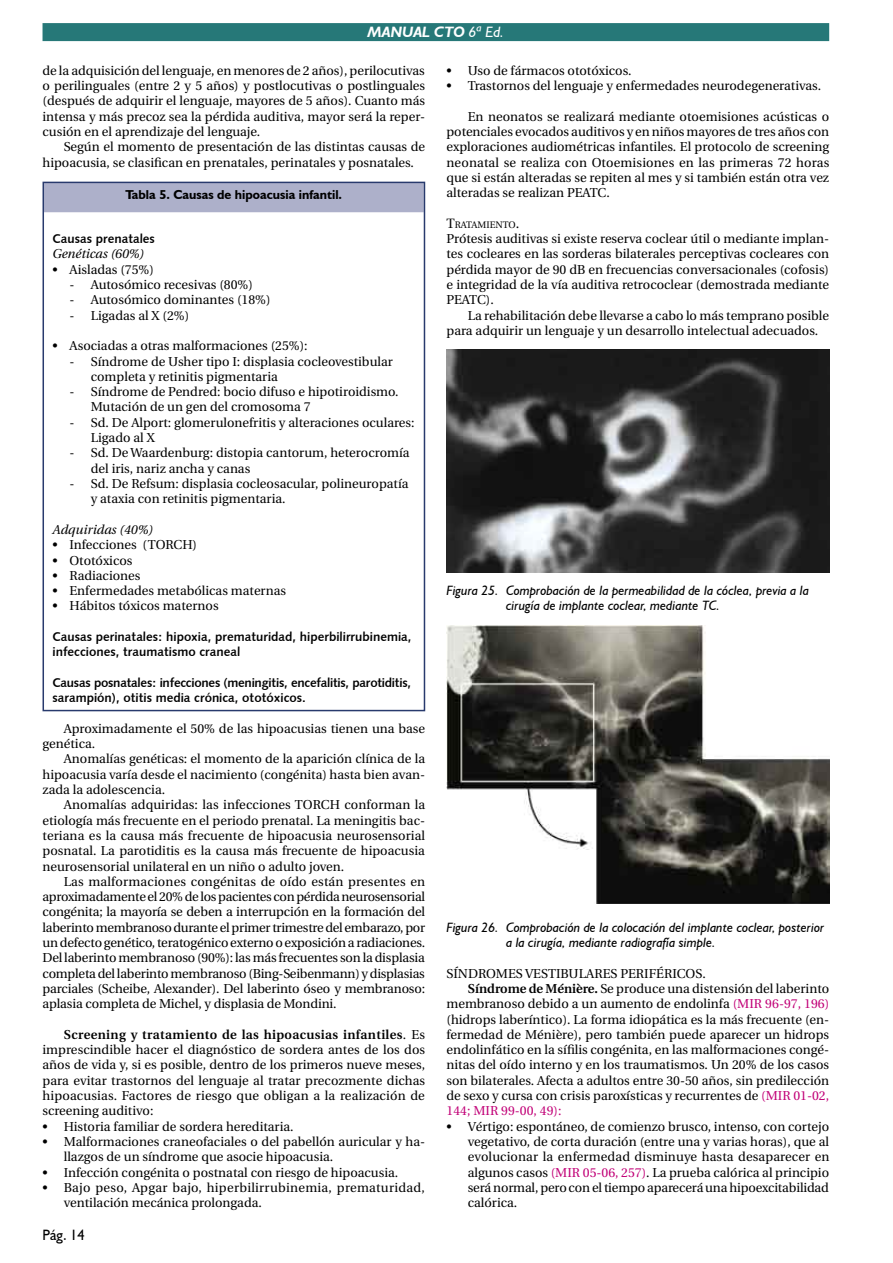
<style>
.page{position:relative;width:893px;height:1263px;background:#fff}
.page>*{position:absolute;margin:0;border:0;box-sizing:border-box;transform-origin:0 0}
.t1{font:italic 700 15px "Humanist 521 BT";color:#fff}
.t2{font:15px "Humanist 521 BT";color:#000;scale:.96 1}
.t3{font:italic 13.5px/15.3px "Humanist 521 BT";color:#000}
.t4{font:12.9px/15.3px "Utopia";color:#000}
.t5{font:12.9px/15.3px "Utopia";letter-spacing:.02em;color:#000}
.t6{font:700 12.9px "Humanist 521 BT";color:#000}
.t7{font:italic 12.9px "Utopia";color:#000}
.t8{font:12.9px "Utopia";color:#c10077}
.t9{font:12.6px/15.3px "Humanist 531 BT Bold A";color:#000}
.t10{font:12.6px/15.3px "Humanist 531 BT Bold A";letter-spacing:-.02em;color:#000}
.t11{font:9.45px "Utopia";color:#000}
.s1{font-weight:400}
.s2{font-weight:600}
.s3{font-size:13.5px}
.s4{color:#c10077}
</style>
<div class="page">
<div style="left:43px;top:23px;width:786px;height:18px;background:#267878"></div>
<div style="left:44px;top:182px;width:380px;height:30px;background:#adb0ca"></div>
<div style="left:43px;top:182px;width:382px;height:529px;border:2px solid #283a6d"></div>
<img style="left:446px;top:350px;width:383px;height:222px">
<img style="left:446px;top:625px;width:383px;height:278px">
<p class="t1" style="left:368px;top:23px;width:138px">MANUAL CTO <span class="s1">6ª Ed.</span></p>
<p class="t4" style="left:43px;top:63px;width:384px;text-align:justify">de la adquisición del lenguaje, en menores de 2 años), perilocutivas o perilinguales (entre 2 y 5 años) y postlocutivas o postlinguales (después de adquirir el lenguaje, mayores de 5 años). Cuanto más intensa y más precoz sea la pérdida auditiva, mayor será la reper&shy;cusión en el aprendizaje del lenguaje.</p>
<p class="t4" style="left:43px;top:140px;width:384px;text-indent:21px">Según el momento de presentación de las distintas causas de hipoacusia, se clasifican en prenatales, perinatales y posnatales.</p>
<p class="t6" style="left:126px;top:186px;width:218px">Tabla 5. Causas de hipoacusia infantil.</p>
<p class="t9" style="left:53px;top:231px;width:104px">Causas prenatales</p>
<p class="t7" style="left:53px;top:247px;width:93px">Genéticas (60%)</p>
<p class="t4" style="left:53px;top:262px;width:103px">• Aisladas (75%)</p>
<p class="t4" style="left:70px;top:277px;width:185px">- Autosómico recesivas (80%)</p>
<p class="t4" style="left:70px;top:293px;width:202px">- Autosómico dominantes (18%)</p>
<p class="t4" style="left:70px;top:308px;width:121px">- Ligadas al X (2%)</p>
<p class="t4" style="left:53px;top:338px;width:257px">• Asociadas a otras malformaciones (25%):</p>
<p class="t4" style="left:91px;top:354px;width:304px;text-indent:-21px">- Síndrome de Usher tipo I: displasia cocleovestibular completa y retinitis pigmentaria</p>
<p class="t4" style="left:91px;top:384px;width:309px;text-indent:-21px">- Síndrome de Pendred: bocio difuso e hipotiroidismo.<br>Mutación de un gen del cromosoma 7</p>
<p class="t4" style="left:91px;top:415px;width:325px;text-indent:-21px">- Sd. De Alport: glomerulonefritis y alteraciones oculares:<br>Ligado al X</p>
<p class="t4" style="left:91px;top:446px;width:320px;text-indent:-21px">- Sd. De Waardenburg: distopia cantorum, heterocromía del iris, nariz ancha y canas</p>
<p class="t4" style="left:91px;top:476px;width:319px;text-indent:-21px">- Sd. De Refsum: displasia cocleosacular, polineuropatía y ataxia con retinitis pigmentaria.</p>
<p class="t7" style="left:53px;top:522px;width:102px">Adquiridas (40%)</p>
<p class="t4" style="left:53px;top:537px;width:146px">• Infecciones (TORCH)</p>
<p class="t4" style="left:53px;top:553px;width:82px">• Ototóxicos</p>
<p class="t4" style="left:53px;top:568px;width:89px">• Radiaciones</p>
<p class="t4" style="left:53px;top:583px;width:235px">• Enfermedades metabólicas maternas</p>
<p class="t4" style="left:53px;top:599px;width:168px">• Hábitos tóxicos maternos</p>
<p class="t9" style="left:53px;top:629px;width:361px">Causas perinatales: hipoxia, prematuridad, hiperbilirrubinemia, infecciones, traumatismo craneal</p>
<p class="t10" style="left:53px;top:675px;width:360px">Causas posnatales: infecciones (meningitis, encefalitis, parotiditis, sarampión), otitis media crónica, ototóxicos.</p>
<p class="t4" style="left:43px;top:721px;width:384px;text-indent:21px">Aproximadamente el 50% de las hipoacusias tienen una base genética.</p>
<p class="t4" style="left:43px;top:752px;width:384px;text-align:justify;text-indent:21px">Anomalías genéticas: el momento de la aparición clínica de la hipoacusia varía desde el nacimiento (congénita) hasta bien avan&shy;zada la adolescencia.</p>
<p class="t4" style="left:43px;top:797px;width:384px;text-align:justify;text-indent:21px">Anomalías adquiridas: las infecciones TORCH conforman la etiología más frecuente en el periodo prenatal. La meningitis bac&shy;teriana es la causa más frecuente de hipoacusia neurosensorial posnatal. La parotiditis es la causa más frecuente de hipoacusia neurosensorial unilateral en un niño o adulto joven.</p>
<p class="t4" style="left:43px;top:874px;width:384px;text-align:justify;text-indent:21px">Las malformaciones congénitas de oído están presentes en aproximadamente el 20% de los pacientes con pérdida neurosensorial congénita; la mayoría se deben a interrupción en la formación del laberinto membranoso durante el primer trimestre del embarazo, por un defecto genético, teratogénico externo o exposición a radiaciones.<br>Del laberinto membranoso (90%): las más frecuentes son la displasia completa del laberinto membranoso (Bing-Seibenmann) y displasias parciales (Scheibe, Alexander). Del laberinto óseo y membranoso: aplasia completa de Michel, y displasia de Mondini.</p>
<p class="t4" style="left:43px;top:1027px;width:384px;text-align:justify;text-indent:21px"><span class="s2">Screening y tratamiento de las hipoacusias infantiles</span>. Es imprescindible hacer el diagnóstico de sordera antes de los dos años de vida y, si es posible, dentro de los primeros nueve meses, para evitar trastornos del lenguaje al tratar precozmente dichas hipoacusias. Factores de riesgo que obligan a la realización de screening auditivo:</p>
<p class="t4" style="left:43px;top:1119px;width:253px">• Historia familiar de sordera hereditaria.</p>
<p class="t4" style="left:64px;top:1134px;width:363px;text-indent:-21px">• Malformaciones craneofaciales o del pabellón auricular y ha&shy;llazgos de un síndrome que asocie hipoacusia.</p>
<p class="t4" style="left:43px;top:1165px;width:357px">• Infección congénita o postnatal con riesgo de hipoacusia.</p>
<p class="t5" style="left:64px;top:1180px;width:363px;text-indent:-21px">• Bajo peso, Apgar bajo, hiperbilirrubinemia, prematuridad, ventilación mecánica prolongada.</p>
<p class="t2" style="left:43px;top:1226px;width:46px">Pág. 14</p>
<p class="t4" style="left:446px;top:63px;width:186px">• Uso de fármacos ototóxicos.</p>
<p class="t4" style="left:446px;top:78px;width:376px">• Trastornos del lenguaje y enfermedades neurodegenerativas.</p>
<p class="t4" style="left:446px;top:109px;width:384px;text-align:justify;text-indent:21px">En neonatos se realizará mediante otoemisiones acústicas o potenciales evocados auditivos y en niños mayores de tres años con exploraciones audiométricas infantiles. El protocolo de screening neonatal se realiza con Otoemisiones en las primeras 72 horas que si están alteradas se repiten al mes y si también están otra vez alteradas se realizan PEATC.</p>
<p class="t11" style="left:446px;top:219px;width:74px"><span class="s3">T</span>RATAMIENTO<span class="s3">.</span></p>
<p class="t4" style="left:446px;top:231px;width:384px;text-align:justify">Prótesis auditivas si existe reserva coclear útil o mediante implan&shy;tes cocleares en las sorderas bilaterales perceptivas cocleares con pérdida mayor de 90 dB en frecuencias conversacionales (cofosis) e integridad de la vía auditiva retrococlear (demostrada mediante PEATC).</p>
<p class="t4" style="left:446px;top:308px;width:384px;text-indent:21px">La rehabilitación debe llevarse a cabo lo más temprano posible para adquirir un lenguaje y un desarrollo intelectual adecuados.</p>
<p class="t3" style="left:506px;top:583px;width:305px;text-indent:-60px">Figura 25. Comprobación de la permeabilidad de la cóclea, previa a la cirugía de implante coclear, mediante TC.</p>
<p class="t3" style="left:506px;top:919px;width:320px;text-indent:-60px">Figura 26. Comprobación de la colocación del implante coclear, posterior a la cirugía, mediante radiografía simple.</p>
<p class="t4" style="left:446px;top:966px;width:261px">SÍNDROMES VESTIBULARES PERIFÉRICOS.</p>
<p class="t4" style="left:468px;top:981px;width:363px"><span class="s2">Síndrome de Ménière.</span> Se produce una distensión del laberinto</p>
<p class="t4" style="left:446px;top:996px;width:384px">membranoso debido a un aumento de endolinfa <span class="s4">(MIR 96-97, 196)</span></p>
<p class="t4" style="left:446px;top:1012px;width:384px">(hidrops laberíntico). La forma idiopática es la más frecuente (en-</p>
<p class="t4" style="left:446px;top:1027px;width:384px">fermedad de Ménière), pero también puede aparecer un hidrops</p>
<p class="t4" style="left:446px;top:1042px;width:384px">endolinfático en la sífilis congénita, en las malformaciones congé-</p>
<p class="t4" style="left:446px;top:1058px;width:384px">nitas del oído interno y en los traumatismos. Un 20% de los casos</p>
<p class="t4" style="left:446px;top:1073px;width:384px">son bilaterales. Afecta a adultos entre 30-50 años, sin predilección</p>
<p class="t4" style="left:446px;top:1088px;width:384px">de sexo y cursa con crisis paroxísticas y recurrentes de <span class="s4">(MIR 01-02,</span></p>
<p class="t8" style="left:446px;top:1104px;width:117px">144; MIR 99-00, 49):</p>
<p class="t4" style="left:468px;top:1119px;width:363px;text-align:justify;text-indent:-21px">• Vértigo: espontáneo, de comienzo brusco, intenso, con cortejo vegetativo, de corta duración (entre una y varias horas), que al evolucionar la enfermedad disminuye hasta desaparecer en algunos casos <span class="s4">(MIR 05-06, 257)</span>. La prueba calórica al principio será normal, pero con el tiempo aparecerá una hipoexcitabilidad calórica.</p>
</div>
